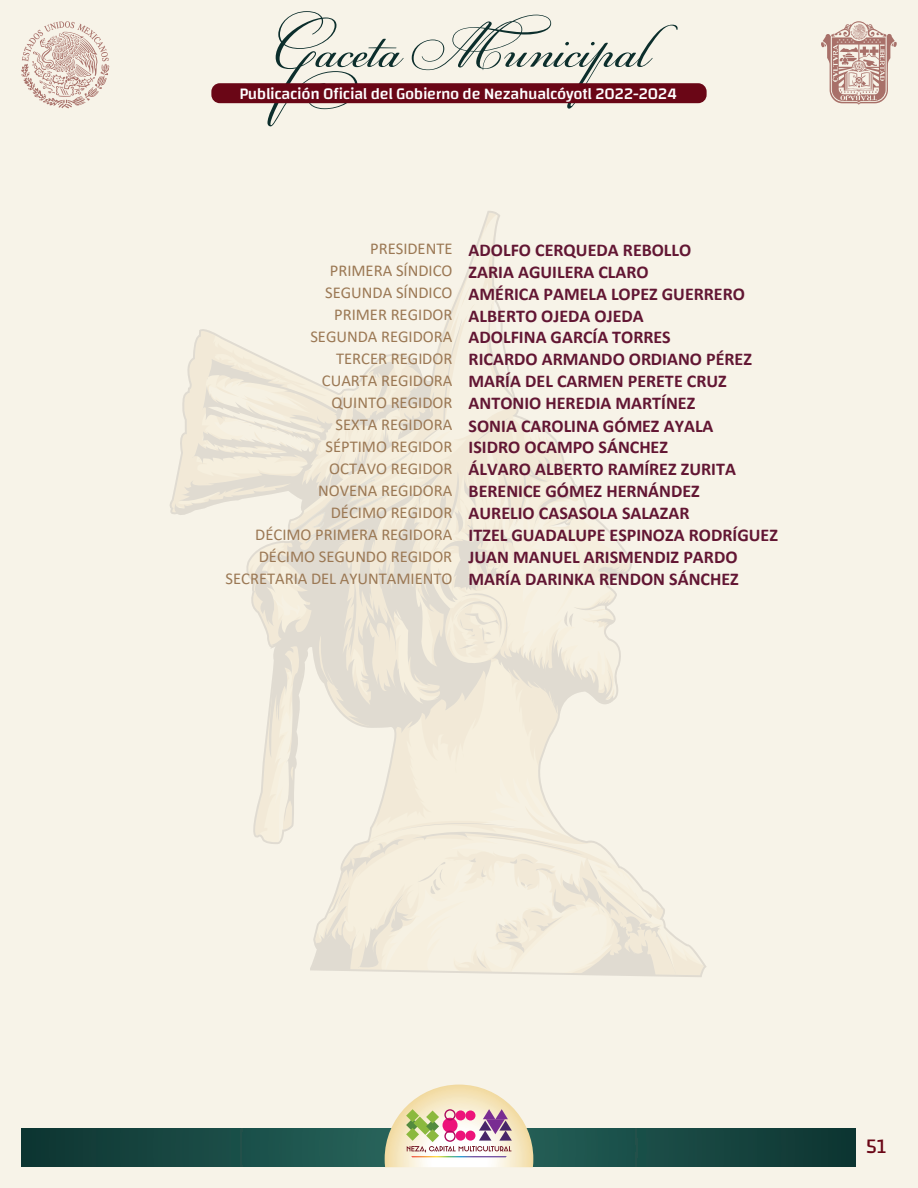
<style>
.page{position:relative;width:918px;height:1188px;background:#f7f3e8}
.page>*{position:absolute;margin:0;border:0;box-sizing:border-box;transform-origin:0 0}
.t1{font:71.1px "PF Champion Script Pro";color:#0c2e2c}
.t2{font:21px "Changa";color:#6a0616}
.t3{font:700 18px "Calibri";color:#621633}
.t4{font:16.5px "Calibri";color:#9b7854}
.t5{font:500 16.35px "Changa";letter-spacing:-.02em;color:#fff}
.s1{font-weight:400;font-size:16.5px;color:#9b7854}
.s2{font-weight:700;font-size:18px;color:#621633}
</style>
<div class="page">
<svg style="left:21px;top:1128px;width:834px;height:39px;background:#184943"></svg>
<svg style="left:385px;top:1085px;width:148px;height:82px"></svg>
<svg style="left:21px;top:21px;width:88px;height:87px"></svg>
<svg style="left:821px;top:21px;width:76px;height:84px"></svg>
<div style="left:211px;top:83px;width:496px;height:20px;background:#6a0616;border-radius:8px"></div>
<svg style="left:170px;top:211px;width:535px;height:765px"></svg>
<h1 class="t1" style="left:270px;top:1px;width:379px">Gaceta Municipal</h1>
<p class="t5" style="left:239px;top:84px;width:439px">Publicación Oficial del Gobierno de Nezahualcóyotl 2022-2024</p>
<p class="t3" style="left:370px;top:237px;width:323px"><span class="s1">PRESIDENTE</span> ADOLFO CERQUEDA REBOLLO</p>
<p class="t3" style="left:330px;top:259px;width:320px"><span class="s1">PRIMERA SÍNDICO</span> ZARIA AGUILERA CLARO</p>
<p class="t3" style="left:325px;top:281px;width:421px"><span class="s1">SEGUNDA SÍNDICO</span> AMÉRICA PAMELA LOPEZ GUERRERO</p>
<p class="t3" style="left:334px;top:303px;width:311px"><span class="s1">PRIMER REGIDOR</span> ALBERTO OJEDA OJEDA</p>
<p class="t3" style="left:310px;top:325px;width:362px"><span class="s1">SEGUNDA REGIDORA</span> ADOLFINA GARCÍA TORRES</p>
<p class="t3" style="left:336px;top:347px;width:417px"><span class="s1">TERCER REGIDOR</span> RICARDO ARMANDO ORDIANO PÉREZ</p>
<p class="t3" style="left:322px;top:369px;width:406px"><span class="s1">CUARTA REGIDORA</span> MARÍA DEL CARMEN PERETE CRUZ</p>
<p class="t3" style="left:331px;top:391px;width:365px"><span class="s1">QUINTO REGIDOR</span> ANTONIO HEREDIA MARTÍNEZ</p>
<p class="t3" style="left:336px;top:413px;width:379px"><span class="s1">SEXTA REGIDORA</span> SONIA CAROLINA GÓMEZ AYALA</p>
<p class="t3" style="left:326px;top:435px;width:344px"><span class="s1">SÉPTIMO REGIDOR</span> ISIDRO OCAMPO SÁNCHEZ</p>
<p class="t3" style="left:329px;top:457px;width:408px"><span class="s1">OCTAVO REGIDOR</span> ÁLVARO ALBERTO RAMÍREZ ZURITA</p>
<p class="t3" style="left:318px;top:479px;width:383px"><span class="s1">NOVENA REGIDORA</span> BERENICE GÓMEZ HERNÁNDEZ</p>
<p class="t3" style="left:331px;top:501px;width:360px"><span class="s1">DÉCIMO REGIDOR</span> AURELIO CASASOLA SALAZAR</p>
<p class="t3" style="left:255px;top:523px;width:524px"><span class="s1">DÉCIMO PRIMERA REGIDORA</span> ITZEL GUADALUPE ESPINOZA RODRÍGUEZ</p>
<p class="t3" style="left:259px;top:545px;width:480px"><span class="s1">DÉCIMO SEGUNDO REGIDOR</span> JUAN MANUEL ARISMENDIZ PARDO</p>
<p class="t4" style="left:226px;top:567px;width:515px">SECRETARIA DEL AYUNTAMIENTO <span class="s2">MARÍA DARINKA RENDON SÁNCHEZ</span></p>
<p class="t2" style="left:866px;top:1134px;width:22px">51</p>
</div>
